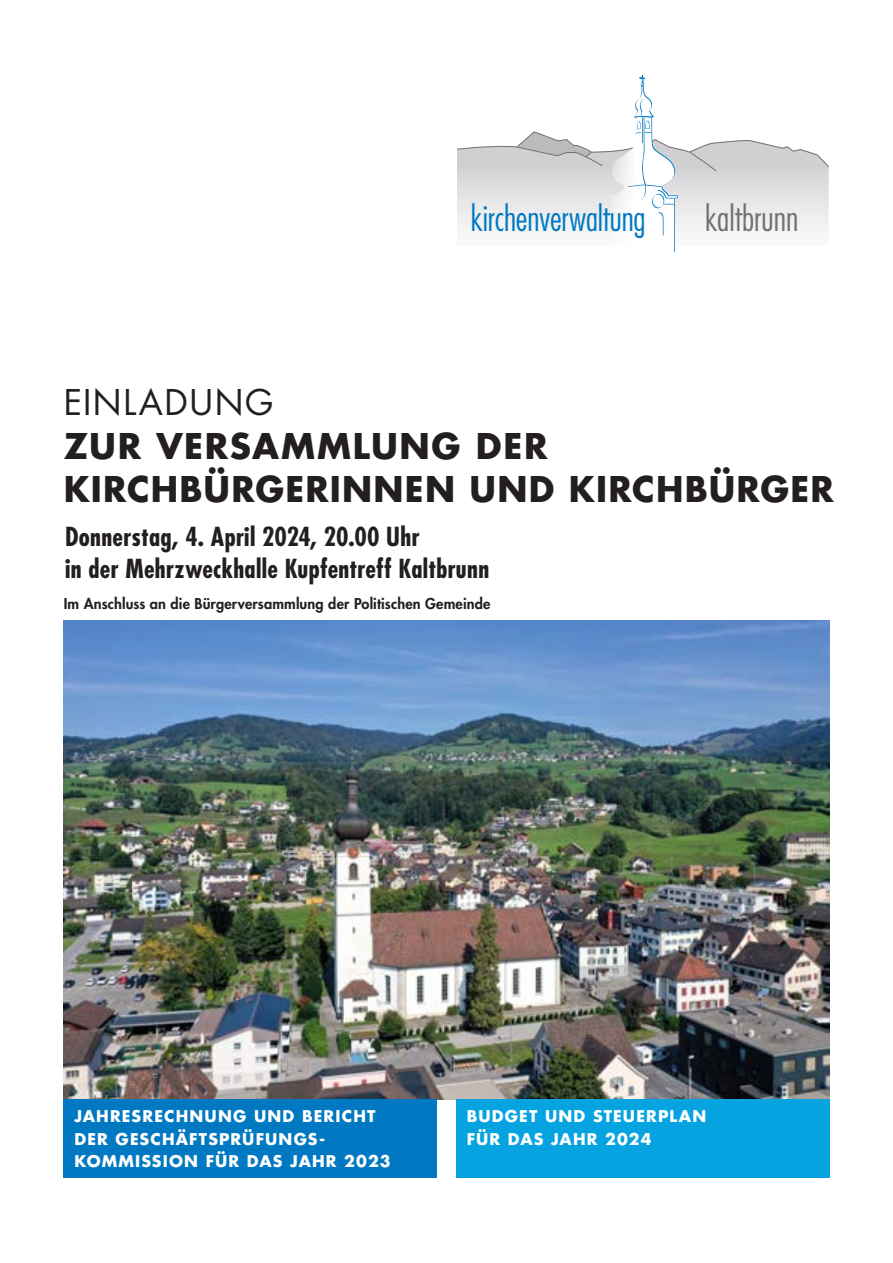
<style>
.page{position:relative;width:893px;height:1263px;background:#fff}
.page>*{position:absolute;margin:0;border:0;box-sizing:border-box;transform-origin:0 0}
.t1{font:300 condensed 34.8px "Futura Std";letter-spacing:-.005em;color:#0079c2}
.t2{font:300 condensed 34.8px "Futura Std";color:#717074}
.t3{font:700 34.5px/43.5px "Futura Std";letter-spacing:.04em;color:#231f20}
.t4{font:34.5px "Futura Std";letter-spacing:.045em;color:#231f20}
.t5{font:700 condensed 25.5px/31.5px "Futura Std";letter-spacing:.01em;color:#231f20}
.t6{font:700 15.75px/22.5px "Futura Std";letter-spacing:.075em;color:#fff}
.t7{font:800 14.55px "Futura Std";letter-spacing:.01em;color:#231f20}
</style>
<div class="page">
<img style="left:64px;top:621px;width:765px;height:479px">
<svg style="left:457px;top:74px;width:372px;height:179px"></svg>
<div style="left:64px;top:1100px;width:373px;height:78px;background:#0079c2"></div>
<div style="left:456px;top:1100px;width:373px;height:78px;background:#05a4e0"></div>
<h1 class="t1" style="left:471px;top:198px;width:176px">kirchenverwaltung</h1>
<h1 class="t2" style="left:705px;top:198px;width:95px">kaltbrunn</h1>
<h2 class="t4" style="left:64px;top:380px;width:211px">EINLADUNG</h2>
<h2 class="t3" style="left:64px;top:423px;width:771px">ZUR VERSAMMLUNG DER<br>KIRCHBÜRGERINNEN UND KIRCHBÜRGER</h2>
<h3 class="t5" style="left:65px;top:521px;width:426px">Donnerstag, 4. April 2024, 20.00 Uhr<br>in der Mehrzweckhalle Kupfentreff Kaltbrunn</h3>
<p class="t7" style="left:64px;top:594px;width:428px">Im Anschluss an die Bürgerversammlung der Politischen Gemeinde</p>
<p class="t6" style="left:74px;top:1105px;width:318px">JAHRESRECHNUNG UND BERICHT<br>DER GESCHÄFTSPRÜFUNGS-<br>KOMMISSION FÜR DAS JAHR 2023</p>
<p class="t6" style="left:467px;top:1105px;width:241px">BUDGET UND STEUERPLAN<br>FÜR DAS JAHR 2024</p>
</div>
